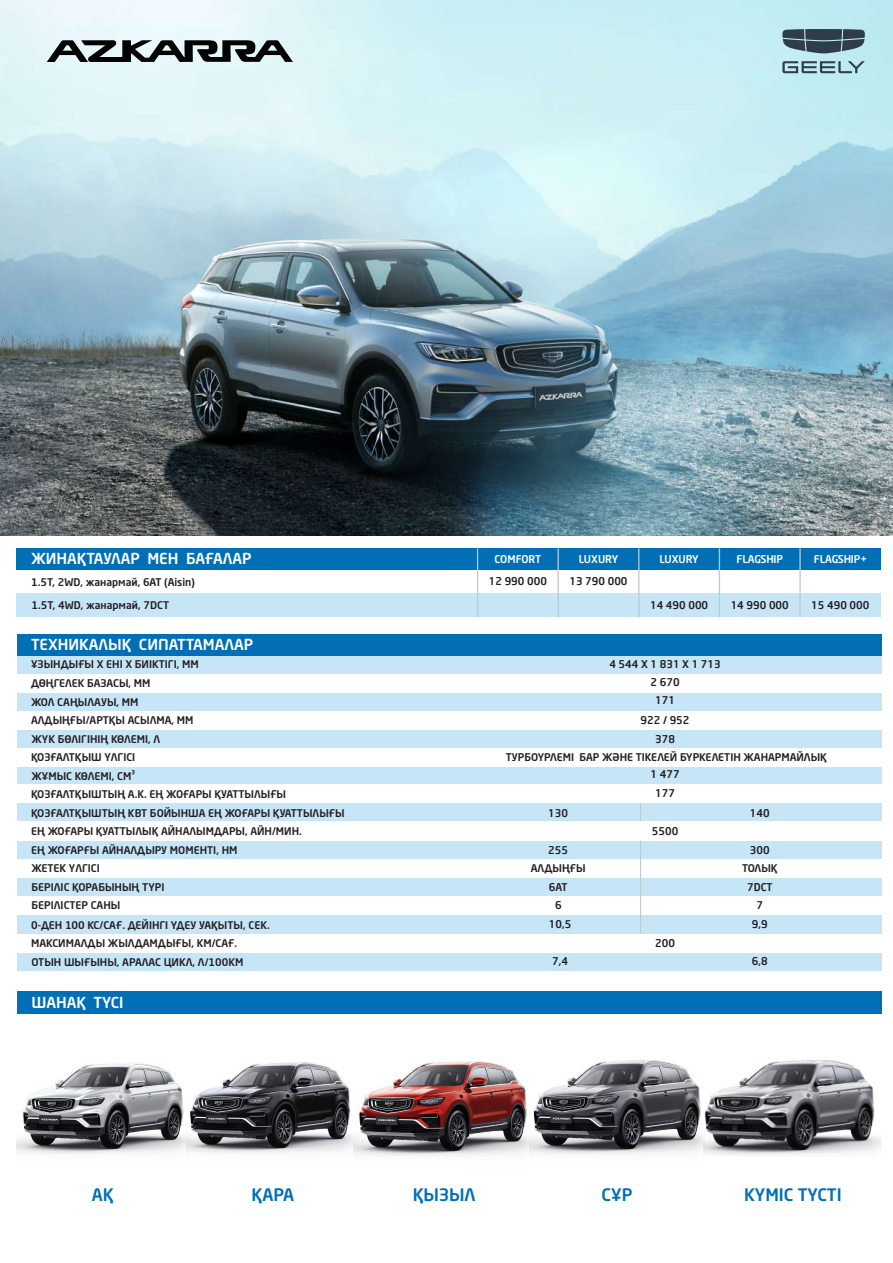
<style>
.page{position:relative;width:893px;height:1263px;background:#fff}
.page>*{position:absolute;margin:0;border:0;box-sizing:border-box;transform-origin:0 0}
.t1{font:500 17.1px "Neo Sans W1 G";color:#006fb6}
.t2{font:500 15px "Neo Sans W1 G";color:#fff}
.t3{font:500 10.5px/18.6px "Neo Sans W1 G";color:#231f20}
.t4{font:500 10.5px/17.2px "Neo Sans Cyr";color:#231f20;text-align:center}
.t5{font:500 10.5px "Neo Sans Cyr";color:#fff}
</style>
<div class="page">
<img style="left:0;top:0;width:893px;height:536px">
<svg style="left:47px;top:40px;width:246px;height:22px;background:#666e6f"></svg>
<div style="left:17px;top:634px;width:864px;height:22px;background:#006fb6"></div>
<div style="left:17px;top:548px;width:864px;height:22px;background:#006fb6"></div>
<div style="left:18px;top:991px;width:864px;height:23px;background:#006fb6"></div>
<div style="left:18px;top:656px;width:864px;height:18px;background:#c6e6f8"></div>
<div style="left:18px;top:692px;width:864px;height:18px;background:#c6e6f8"></div>
<div style="left:18px;top:730px;width:864px;height:19px;background:#c6e6f8"></div>
<div style="left:18px;top:766px;width:864px;height:19px;background:#c6e6f8"></div>
<div style="left:18px;top:802px;width:864px;height:19px;background:#c6e6f8"></div>
<div style="left:18px;top:841px;width:864px;height:19px;background:#c6e6f8"></div>
<div style="left:18px;top:878px;width:864px;height:19px;background:#c6e6f8"></div>
<div style="left:18px;top:915px;width:864px;height:19px;background:#c6e6f8"></div>
<div style="left:18px;top:952px;width:864px;height:19px;background:#c6e6f8"></div>
<div style="left:18px;top:784px;width:864px;height:19px;background:#fff"></div>
<div style="left:18px;top:859px;width:864px;height:19px;background:#fff"></div>
<div style="left:18px;top:896px;width:864px;height:19px;background:#fff"></div>
<div style="left:18px;top:748px;width:864px;height:19px;background:#fff"></div>
<svg style="left:640px;top:803px;width:1px;height:18px"></svg>
<hr style="left:640px;top:841px;width:1px;height:93px;background:#bacad2">
<div style="left:17px;top:594px;width:864px;height:23px;background:#c6e6f8"></div>
<hr style="left:799px;top:548px;width:2px;height:69px;background:#bacad2">
<hr style="left:638px;top:548px;width:1px;height:69px;background:#bacad2">
<hr style="left:558px;top:548px;width:1px;height:69px;background:#bacad2">
<hr style="left:477px;top:548px;width:1px;height:69px;background:#bacad2">
<hr style="left:719px;top:548px;width:1px;height:69px;background:#bacad2">
<img style="left:17px;top:1063px;width:169px;height:91px">
<img style="left:186px;top:1062px;width:167px;height:91px">
<img style="left:353px;top:1061px;width:176px;height:95px">
<img style="left:529px;top:1060px;width:175px;height:94px">
<img style="left:704px;top:1060px;width:178px;height:95px">
<svg style="left:782px;top:61px;width:83px;height:12px"></svg>
<svg style="left:782px;top:29px;width:83px;height:24px;background:#4c626b"></svg>
<h2 class="t2" style="left:31px;top:549px;width:222px">ЖИНАҚТАУЛАР МЕН БАҒАЛАР</h2>
<p class="t5" style="left:494px;top:553px;width:48px">COMFORT</p>
<p class="t5" style="left:579px;top:553px;width:41px">LUXURY</p>
<p class="t5" style="left:659px;top:553px;width:41px">LUXURY</p>
<p class="t5" style="left:736px;top:553px;width:48px">FLAGSHIP</p>
<p class="t5" style="left:814px;top:553px;width:55px">FLAGSHIP+</p>
<p class="t3" style="left:31px;top:573px;width:165px">1.5T, 2WD, жанармай, 6АТ (Aisin)</p>
<p class="t4" style="left:489px;top:573px;width:60px">12 990 000</p>
<p class="t4" style="left:569px;top:573px;width:60px">13 790 000</p>
<p class="t3" style="left:32px;top:595px;width:139px">1.5T, 4WD, жанармай, 7DCT</p>
<p class="t4" style="left:650px;top:596px;width:60px">14 490 000</p>
<p class="t4" style="left:731px;top:596px;width:60px">14 990 000</p>
<p class="t4" style="left:811px;top:596px;width:60px">15 490 000</p>
<h2 class="t2" style="left:31px;top:635px;width:224px">ТЕХНИКАЛЫҚ СИПАТТАМАЛАР</h2>
<p class="t3" style="left:31px;top:655px;width:315px">ҰЗЫНДЫҒЫ Х ЕНІ Х БИІКТІГІ, ММ<br>ДӨҢГЕЛЕК БАЗАСЫ, ММ<br>ЖОЛ САҢЫЛАУЫ, ММ<br>АЛДЫҢҒЫ/АРТҚЫ АСЫЛМА, ММ<br>ЖҮК БӨЛІГІНІҢ КӨЛЕМІ, Л<br>ҚОЗҒАЛТҚЫШ ҮЛГІСІ<br>ЖҰМЫС КӨЛЕМІ, СМ³<br>ҚОЗҒАЛТҚЫШТЫҢ А.К. ЕҢ ЖОҒАРЫ ҚУАТТЫЛЫҒЫ<br>ҚОЗҒАЛТҚЫШТЫҢ КВТ БОЙЫНША ЕҢ ЖОҒАРЫ ҚУАТТЫЛЫҒЫ<br>ЕҢ ЖОҒАРЫ ҚУАТТЫЛЫҚ АЙНАЛЫМДАРЫ, АЙН/МИН.<br>ЕҢ ЖОҒАРҒЫ АЙНАЛДЫРУ МОМЕНТІ, НМ</p>
<p class="t3" style="left:31px;top:858px;width:134px">ЖЕТЕК ҮЛГІСІ<br>БЕРІЛІС ҚОРАБЫНЫҢ ТҮРІ<br>БЕРІЛІСТЕР САНЫ</p>
<p class="t3" style="left:31px;top:916px;width:240px;line-height:17.7px">0-ДЕН 100 КС/САҒ. ДЕЙІНГІ ҮДЕУ УАҚЫТЫ, СЕК.<br>МАКСИМАЛДЫ ЖЫЛДАМДЫҒЫ, КМ/САҒ.</p>
<p class="t3" style="left:31px;top:952px;width:214px">ОТЫН ШЫҒЫНЫ, АРАЛАС ЦИКЛ, Л/100КМ</p>
<h2 class="t2" style="left:32px;top:992px;width:94px">ШАНАҚ ТҮСІ</h2>
<p class="t4" style="left:609px;top:656px;width:113px">4 544 Õ 1 831 Õ 1 713<br>2 670</p>
<p class="t4" style="left:655px;top:692px;width:21px">171</p>
<p class="t4" style="left:655px;top:730px;width:21px">378</p>
<p class="t4" style="left:650px;top:765px;width:31px;line-height:19.2px">1 477<br>177</p>
<p class="t4" style="left:641px;top:711px;width:50px">922 / 952</p>
<p class="t3" style="left:506px;top:747px;width:323px">ТУРБОҮРЛЕМІ БАР ЖӘНЕ ТІКЕЛЕЙ БҮРКЕЛЕТІН ЖАНАРМАЙЛЫҚ</p>
<p class="t4" style="left:548px;top:804px;width:21px">130</p>
<p class="t4" style="left:548px;top:842px;width:21px">255</p>
<p class="t4" style="left:652px;top:823px;width:28px">5500</p>
<p class="t4" style="left:750px;top:804px;width:21px">140</p>
<p class="t4" style="left:750px;top:842px;width:21px">300</p>
<p class="t3" style="left:531px;top:858px;width:56px">АЛДЫҢҒЫ</p>
<p class="t3" style="left:742px;top:858px;width:37px">ТОЛЫҚ</p>
<p class="t4" style="left:549px;top:878px;width:20px">6AT</p>
<p class="t4" style="left:747px;top:878px;width:27px">7DCT</p>
<p class="t4" style="left:555px;top:897px;width:8px">6</p>
<p class="t4" style="left:756px;top:897px;width:8px">7</p>
<p class="t4" style="left:549px;top:915px;width:24px">10,5</p>
<p class="t4" style="left:752px;top:915px;width:17px">9,9</p>
<p class="t4" style="left:655px;top:934px;width:21px">200</p>
<p class="t4" style="left:552px;top:953px;width:17px">7,4</p>
<p class="t4" style="left:752px;top:953px;width:17px">6,8</p>
<h1 class="t1" style="left:92px;top:1184px;width:23px">АҚ</h1>
<h1 class="t1" style="left:251px;top:1184px;width:44px">ҚАРА</h1>
<h1 class="t1" style="left:413px;top:1184px;width:64px">ҚЫЗЫЛ</h1>
<h1 class="t1" style="left:602px;top:1184px;width:32px">СҰР</h1>
<h1 class="t1" style="left:744px;top:1184px;width:99px">КҮМІС ТҮСТІ</h1>
</div>
